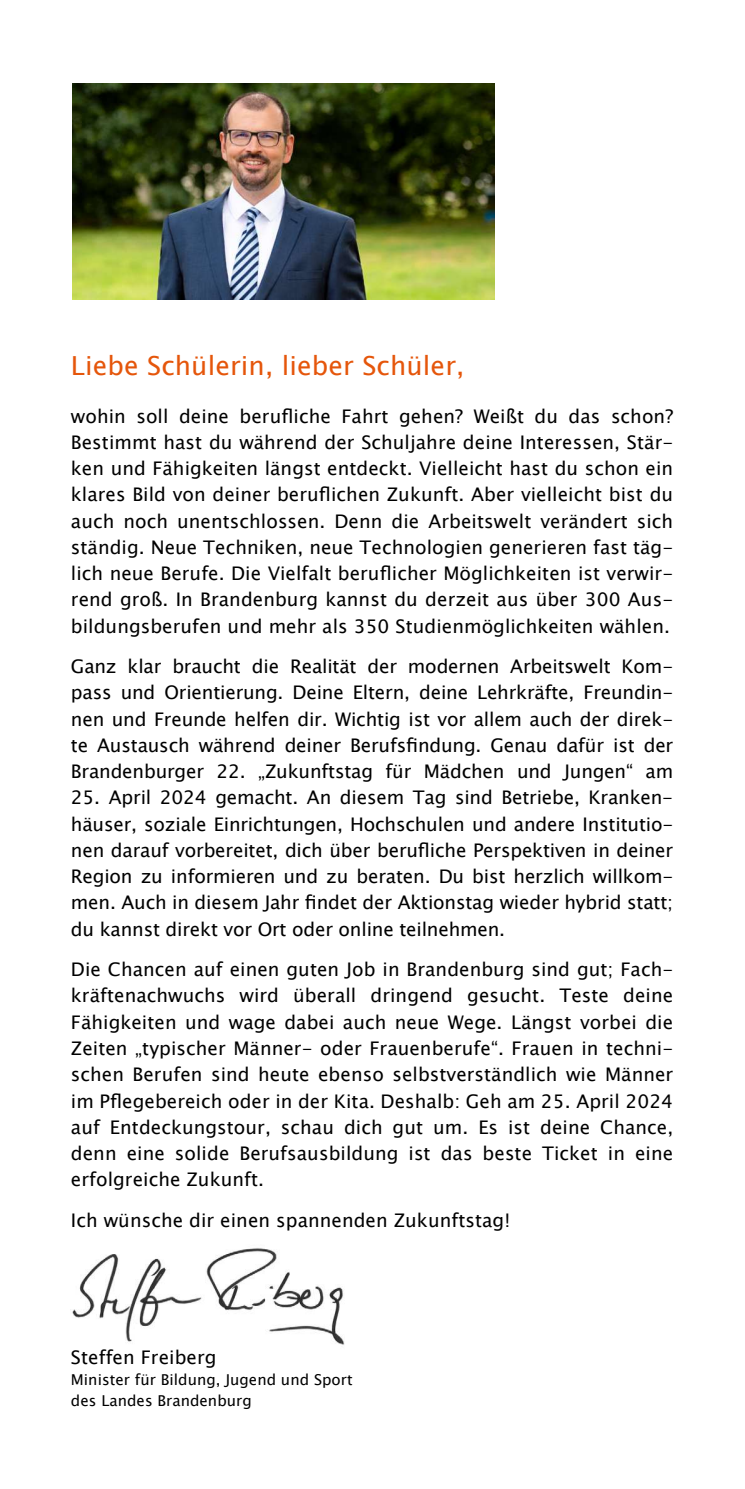
<style>
.page{position:relative;width:745px;height:1489px;background:#fff}
.page>*{position:absolute;margin:0;border:0;box-sizing:border-box;transform-origin:0 0}
.t1{font:26.25px "Lucida Sans Unicode";letter-spacing:.005em;color:#e5560b}
.t2{font:18.75px/26.2px "Lucida Sans Unicode";letter-spacing:.005em;color:#000;text-align:justify}
.t3{font:15px/21.2px "Lucida Sans Unicode";letter-spacing:.005em;color:#000}
</style>
<div class="page">
<img style="left:73px;top:83px;width:421px;height:216px">
<img style="left:72px;top:1248px;width:273px;height:97px">
<h1 class="t1" style="left:71px;top:355px;width:395px">Liebe Schülerin, lieber Schüler,</h1>
<p class="t2" style="left:71px;top:403px;width:603px">wohin soll deine beru昀氀iche Fahrt gehen? Weißt du das schon?<br>Bestimmt hast du während der Schuljahre deine Interessen, Stär&shy;ken und Fähigkeiten längst entdeckt. Vielleicht hast du schon ein klares Bild von deiner beru昀氀ichen Zukunft. Aber vielleicht bist du auch noch unentschlossen. Denn die Arbeitswelt verändert sich ständig. Neue Techniken, neue Technologien generieren fast täg&shy;lich neue Berufe. Die Vielfalt beru昀氀icher Möglichkeiten ist verwir&shy;rend groß. In Brandenburg kannst du derzeit aus über 300 Aus&shy;bildungsberufen und mehr als 350 Studienmöglichkeiten wählen.</p>
<p class="t2" style="left:71px;top:653px;width:603px">Ganz klar braucht die Realität der modernen Arbeitswelt Kom&shy;pass und Orientierung. Deine Eltern, deine Lehrkräfte, Freundin&shy;nen und Freunde helfen dir. Wichtig ist vor allem auch der direk&shy;te Austausch während deiner Berufs昀椀ndung. Genau dafür ist der Brandenburger 22. „Zukunftstag für Mädchen und Jungen“ am</p>
<p class="t2" style="left:71px;top:784px;width:603px">25. April 2024 gemacht. An diesem Tag sind Betriebe, Kranken&shy;häuser, soziale Einrichtungen, Hochschulen und andere Institutio&shy;nen darauf vorbereitet, dich über beru昀氀iche Perspektiven in deiner Region zu informieren und zu beraten. Du bist herzlich willkom&shy;men. Auch in diesem Jahr 昀椀ndet der Aktionstag wieder hybrid statt; du kannst direkt vor Ort oder online teilnehmen.</p>
<p class="t2" style="left:71px;top:956px;width:603px">Die Chancen auf einen guten Job in Brandenburg sind gut; Fach&shy;kräftenachwuchs wird überall dringend gesucht. Teste deine Fähigkeiten und wage dabei auch neue Wege. Längst vorbei die Zeiten „typischer Männer- oder Frauenberufe“. Frauen in techni&shy;schen Berufen sind heute ebenso selbstverständlich wie Männer im P昀氀egebereich oder in der Kita. Deshalb: Geh am 25. April 2024 auf Entdeckungstour, schau dich gut um. Es ist deine Chance, denn eine solide Berufsausbildung ist das beste Ticket in eine erfolgreiche Zukunft.</p>
<p class="t2" style="left:71px;top:1206px;width:440px">Ich wünsche dir einen spannenden Zukunftstag!</p>
<p class="t2" style="left:71px;top:1343px;width:147px">Steffen Freiberg</p>
<p class="t3" style="left:71px;top:1368px;width:283px">Minister für Bildung, Jugend und Sport des Landes Brandenburg</p>
</div>
